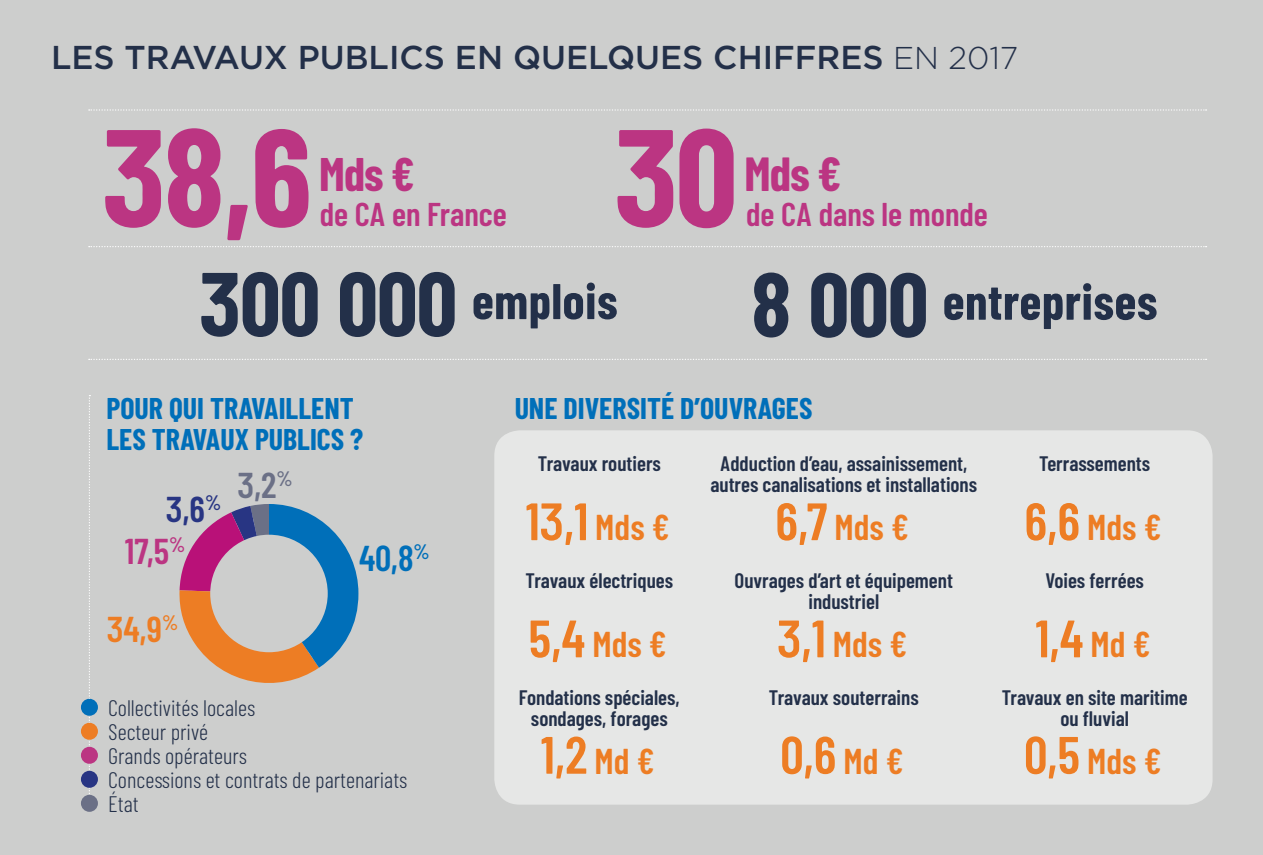
<style>
.page{position:relative;width:1263px;height:855px;background:#cdcecd}
.page>*{position:absolute;margin:0;border:0;box-sizing:border-box;transform-origin:0 0}
.t1{font:700 138px "Barlow Condensed";color:#bb3582}
.t2{font:600 52.5px "Barlow Condensed";color:#ed7d24}
.t3{font:700 50.1px "Barlow Condensed";letter-spacing:.01em;color:#233049}
.t4{font:700 48px "Barlow Condensed";color:#bb3582}
.t5{font:700 47.1px "Barlow Condensed";color:#bb3582}
.t6{font:600 36px "Barlow Condensed";color:#ed7d24}
.t7{font:600 36px "Barlow Condensed";color:#283583}
.t8{font:600 36px "Barlow Condensed";color:#006fb9}
.t9{font:600 36px "Barlow Condensed";color:#bb3582}
.t10{font:500 33px "Gotham";color:#233049}
.t11{font:600 33px "Barlow Condensed";color:#bb3582}
.t12{font:700 30px/31.5px "Barlow Condensed";color:#006fb9}
.t13{font:300 22.5px/24px "Barlow Condensed";color:#233049}
.t14{font:600 21px/21px "Barlow Condensed";color:#233049;text-align:center}
.s1{font-weight:300;font-size:31.5px}
.s2{font-size:90px}
.s3{font-size:36px}
.s4{font-size:52.5px}
</style>
<div class="page">
<div style="left:494px;top:430px;width:718px;height:374px;background:#e6e7e6;border-radius:26px"></div>
<svg style="left:179px;top:504px;width:179px;height:179px"></svg>
<div style="left:210px;top:534px;width:118px;height:118px;background:#cdcecd;border-radius:50%"></div>
<svg style="left:89px;top:395px;width:1px;height:399px"></svg>
<div style="left:81px;top:698px;width:17px;height:17px;background:#006fb9;border-radius:50%"></div>
<div style="left:81px;top:722px;width:17px;height:17px;background:#ed7d24;border-radius:50%"></div>
<div style="left:81px;top:746px;width:17px;height:17px;background:#bb3582;border-radius:50%"></div>
<div style="left:81px;top:770px;width:17px;height:17px;background:#283583;border-radius:50%"></div>
<div style="left:81px;top:794px;width:17px;height:17px;background:#6b7086;border-radius:50%"></div>
<svg style="left:89px;top:246px;width:1117px;height:1px"></svg>
<svg style="left:89px;top:109px;width:1117px;height:2px"></svg>
<svg style="left:89px;top:359px;width:1117px;height:1px"></svg>
<h3 class="t10" style="left:51px;top:36px;width:969px">LES TRAVAUX PUBLICS EN QUELQUES CHIFFRES <span class="s1">EN 2017</span></h3>
<h1 class="t1" style="left:102px;top:91px;width:211px">38,6</h1>
<h3 class="t5" style="left:319px;top:144px;width:97px">Mds €</h3>
<h3 class="t11" style="left:320px;top:194px;width:189px">de CA en France</h3>
<h1 class="t1" style="left:614px;top:91px;width:124px">30</h1>
<h3 class="t4" style="left:745px;top:144px;width:98px">Mds €</h3>
<h3 class="t11" style="left:746px;top:194px;width:243px">de CA dans le monde</h3>
<h3 class="t3" style="left:199px;top:270px;width:420px"><span class="s2">300 000</span> emplois</h3>
<h3 class="t3" style="left:751px;top:270px;width:407px"><span class="s2">8 000</span> entreprises</h3>
<h3 class="t12" style="left:106px;top:391px;width:258px">POUR QUI TRAVAILLENT<br>LES TRAVAUX PUBLICS ?</h3>
<h3 class="t7" style="left:166px;top:486px;width:128px">3,6<sup>%</sup> <sup>3,2</sup><sup>%</sup></h3>
<h3 class="t9" style="left:125px;top:529px;width:62px">17,5<sup>%</sup></h3>
<h3 class="t6" style="left:107px;top:606px;width:73px">34,9<sup>%</sup></h3>
<h3 class="t8" style="left:359px;top:535px;width:72px">40,8<sup>%</sup></h3>
<p class="t13" style="left:108px;top:695px;width:301px">Collectivités locales<br>Secteur privé<br>Grands opérateurs<br>Concessions et contrats de partenariats<br>État</p>
<h3 class="t12" style="left:515px;top:391px;width:299px">UNE DIVERSITÉ D’OUVRAGES</h3>
<p class="t14" style="left:538px;top:452px;width:125px">Travaux routiers</p>
<h2 class="t2" style="left:526px;top:488px;width:146px">13,1 <span class="s3">Mds €</span></h2>
<p class="t14" style="left:710px;top:452px;width:268px">Adduction d’eau, assainissement, autres canalisations et installations</p>
<h3 class="t6" style="left:775px;top:505px;width:135px"><span class="s4">6,7</span> Mds €</h3>
<p class="t14" style="left:525px;top:569px;width:149px">Travaux électriques</p>
<h3 class="t6" style="left:529px;top:622px;width:140px"><span class="s4">5,4</span> Mds €</h3>
<p class="t14" style="left:519px;top:686px;width:162px">Fondations spéciales, sondages, forages</p>
<h2 class="t2" style="left:541px;top:722px;width:115px">1,2 <span class="s3">Md €</span></h2>
<p class="t14" style="left:735px;top:569px;width:220px">Ouvrages d’art et équipement industriel</p>
<h3 class="t6" style="left:777px;top:622px;width:132px"><span class="s4">3,1</span> Mds €</h3>
<p class="t14" style="left:769px;top:686px;width:151px">Travaux souterrains</p>
<h2 class="t2" style="left:781px;top:722px;width:124px">0,6 <span class="s3">Md €</span></h2>
<p class="t14" style="left:1039px;top:452px;width:113px">Terrassements</p>
<h3 class="t6" style="left:1024px;top:505px;width:139px"><span class="s4">6,6</span> Mds €</h3>
<p class="t14" style="left:1045px;top:569px;width:100px">Voies ferrées</p>
<h2 class="t2" style="left:1035px;top:606px;width:117px">1,4 <span class="s3">Md €</span></h2>
<p class="t14" style="left:1002px;top:686px;width:187px">Travaux en site maritime ou fluvial</p>
<h3 class="t6" style="left:1024px;top:738px;width:139px"><span class="s4">0,5</span> Mds €</h3>
</div>
